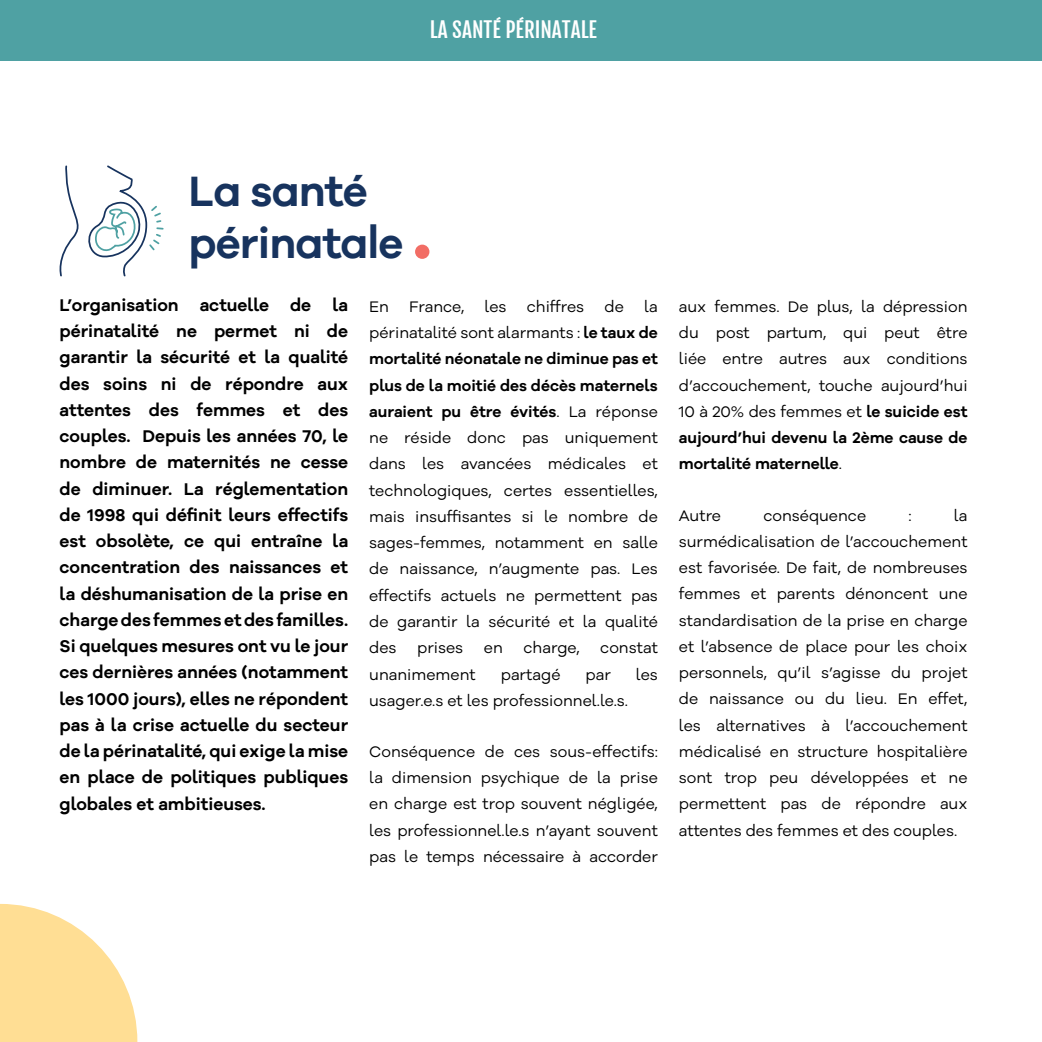
<style>
.page{position:relative;width:1042px;height:1042px;background:#fff}
.page>*{position:absolute;margin:0;border:0;box-sizing:border-box;transform-origin:0 0}
.t1{font:700 43.75px "Galano Grotesque Alt Semi";letter-spacing:-.02em;color:#17335e}
.t2{font:21px "Fjalla One";color:#fff}
.t3{font:700 17.5px/26.2px "Galano Grotesque Alt Semi";color:#000;text-align:justify}
.t4{font:15.75px/26.2px "Galano Grotesque Alt Regular";color:#000;text-align:justify}
.s1{font-family:"Galano Grotesque Alt Semi";font-weight:700}
</style>
<div class="page">
<div style="left:0;top:0;width:1042px;height:60px;background:#4fa1a3"></div>
<svg style="left:0;top:904px;width:137px;height:138px"></svg>
<svg style="left:59px;top:165px;width:105px;height:112px"></svg>
<div style="left:415px;top:245px;width:14px;height:14px;background:#f26d65;border-radius:50%"></div>
<p class="t2" style="left:430px;top:17px;width:169px">LA SANTÉ PÉRINATALE</p>
<p class="t1" style="left:189px;top:163px;width:181px">La santé</p>
<p class="t1" style="left:189px;top:215px;width:217px">périnatale</p>
<p class="t3" style="left:60px;top:291px;width:290px">L’organisation actuelle de la périnatalité ne permet ni de garantir la sécurité et la qualité des soins ni de répondre aux attentes des femmes et des couples. Depuis les années 70, le nombre de maternités ne cesse de diminuer. La réglementation de 1998 qui définit leurs effectifs est obsolète, ce qui entraîne la concentration des naissances et la déshumanisation de la prise en charge des femmes et des familles.<br>Si quelques mesures ont vu le jour ces dernières années (notamment les 1000 jours), elles ne répondent pas à la crise actuelle du secteur de la périnatalité, qui exige la mise en place de politiques publiques globales et ambitieuses.</p>
<p class="t4" style="left:369px;top:293px;width:21px">En</p>
<p class="t4" style="left:409px;top:293px;width:56px">France,</p>
<p class="t4" style="left:484px;top:293px;width:23px">les</p>
<p class="t4" style="left:527px;top:293px;width:59px">chiffres</p>
<p class="t4" style="left:604px;top:293px;width:21px">de</p>
<p class="t4" style="left:369px;top:293px;width:290px;text-indent:275px">la périnatalité sont alarmants : <span class="s1">le taux de mortalité néonatale ne diminue pas et plus de la moitié des décès maternels auraient pu être évités</span>. La réponse ne réside donc pas uniquement dans les avancées médicales et technologiques, certes essentielles, mais insuffisantes si le nombre de sages-femmes, notamment en salle de naissance, n’augmente pas. Les effectifs actuels ne permettent pas de garantir la sécurité et la qualité des</p>
<p class="t4" style="left:417px;top:634px;width:48px">prises</p>
<p class="t4" style="left:484px;top:634px;width:21px">en</p>
<p class="t4" style="left:523px;top:634px;width:58px">charge,</p>
<p class="t4" style="left:600px;top:634px;width:59px">constat</p>
<p class="t4" style="left:369px;top:660px;width:108px">unanimement</p>
<p class="t4" style="left:501px;top:660px;width:61px">partagé</p>
<p class="t4" style="left:585px;top:660px;width:27px">par</p>
<p class="t4" style="left:636px;top:660px;width:23px">les</p>
<p class="t4" style="left:369px;top:687px;width:260px">usager.e.s et les professionnel.le.s.</p>
<p class="t4" style="left:369px;top:738px;width:290px">Conséquence de ces sous-effectifs: la dimension psychique de la prise en charge est trop souvent négligée, les professionnel.le.s n’ayant souvent pas le temps nécessaire à accorder</p>
<p class="t4" style="left:679px;top:293px;width:290px">aux femmes. De plus, la dépression du post partum, qui peut être liée entre autres aux conditions d’accouchement, touche aujourd’hui 10 à 20% des femmes et <span class="s1">le suicide est aujourd’hui devenu la 2ème cause de mortalité maternelle</span>.</p>
<p class="t4" style="left:679px;top:501px;width:290px;text-indent:275px">la surmédicalisation de l’accouchement est favorisée. De fait, de nombreuses femmes et parents dénoncent une standardisation de la prise en charge et l’absence de place pour les choix personnels, qu’il s’agisse du projet de naissance ou du lieu. En effet, les alternatives à l’accouchement médicalisé en structure hospitalière sont trop peu développées et ne permettent pas de répondre aux attentes des femmes et des couples.</p>
<p class="t4" style="left:679px;top:501px;width:44px">Autre</p>
<p class="t4" style="left:763px;top:501px;width:104px">conséquence</p>
<p class="t4" style="left:908px;top:501px;width:5px">:</p>
</div>
